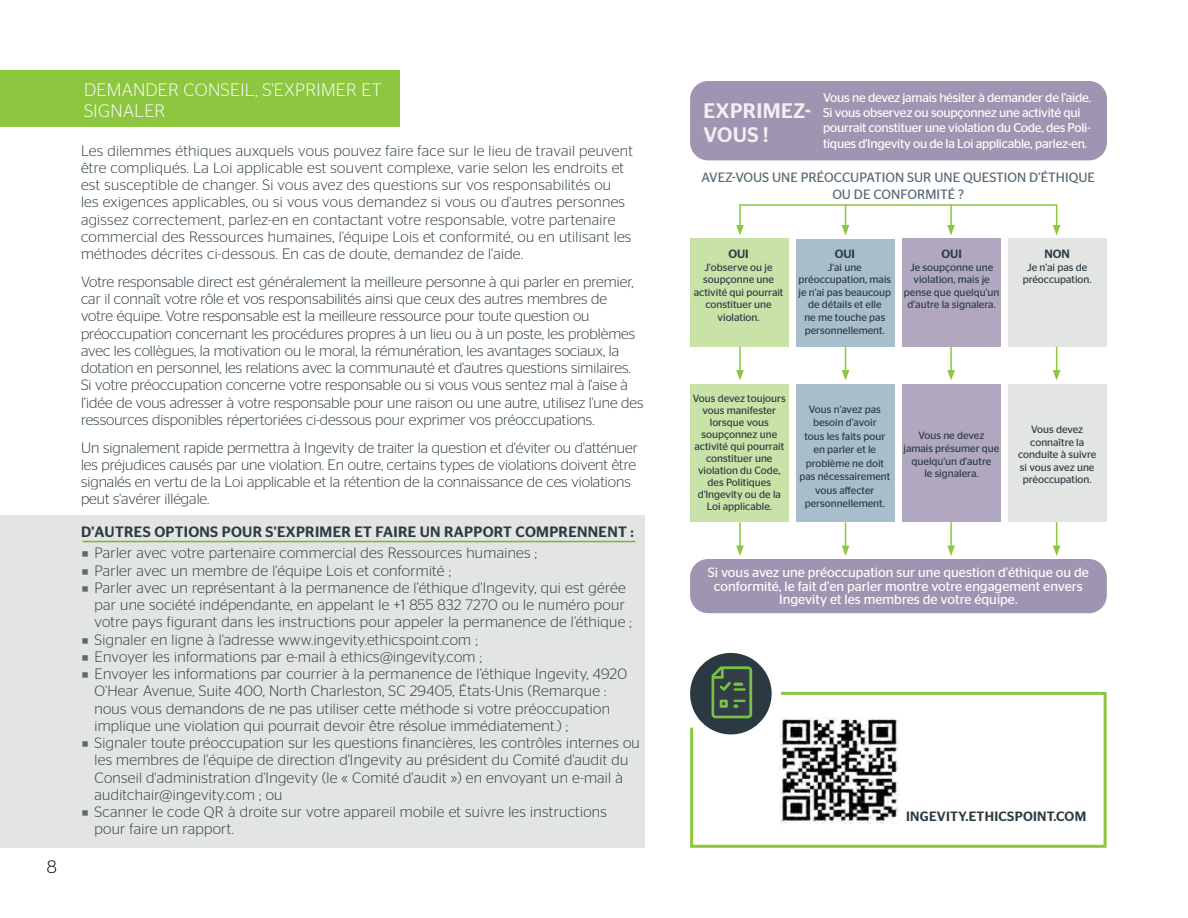
<style>
.page{position:relative;width:1188px;height:918px;background:#fff}
.page>*{position:absolute;margin:0;border:0;box-sizing:border-box;transform-origin:0 0}
.t1{font:500 21px/24px "Stag Sans";letter-spacing:.02em;color:#f1f1f2}
.t2{font:300 18px/21.6px "Stag Sans";letter-spacing:.02em;color:#fff}
.t3{font:300 18px "Stag Sans";color:#000}
.t4{font:300 15px/17.2px "Stag Sans";letter-spacing:.02em;color:#2b3a42}
.t5{font:300 15px/17.2px "Stag Sans";color:#2b3a42}
.t6{font:500 15px "Stag Sans";letter-spacing:.02em;color:#2b3a42}
.t7{font:13.5px/13.5px "Stag Sans";color:#fff;text-align:center}
.t8{font:13.5px/16.2px "Stag Sans";color:#586a74;text-align:center}
.t9{font:500 13.5px "Stag Sans";letter-spacing:.02em;color:#2b3a42}
.t10{font:12.75px/15.3px "Stag Sans";letter-spacing:-.02em;color:#fff}
.t11{font:500 12px "Stag Sans";color:#2b3a42}
.t12{font:10.5px/12.6px "Stag Sans";color:#2b3a42;text-align:center}
.s1{font-family:"Letter Gothic Std";font-weight:400;font-size:13.5px;color:#586a74}
</style>
<div class="page">
<div style="left:0;top:516px;width:644px;height:332px;background:#dfe1df"></div>
<div style="left:690px;top:384px;width:98px;height:138px;background:#c8e2a8"></div>
<div style="left:796px;top:385px;width:98px;height:137px;background:#a8becb"></div>
<div style="left:902px;top:384px;width:99px;height:138px;background:#b1a8c0"></div>
<div style="left:1008px;top:384px;width:98px;height:138px;background:#dfe1df"></div>
<div style="left:690px;top:81px;width:417px;height:79px;background:#9f94b1;border-radius:18px"></div>
<div style="left:690px;top:238px;width:98px;height:109px;background:#c8e2a8"></div>
<div style="left:796px;top:239px;width:98px;height:108px;background:#a8becb"></div>
<div style="left:902px;top:238px;width:99px;height:109px;background:#b1a8c0"></div>
<div style="left:1008px;top:238px;width:98px;height:109px;background:#dfe1df"></div>
<div style="left:690px;top:559px;width:417px;height:54px;background:#9f94b1;border-radius:18px"></div>
<svg style="left:690px;top:691px;width:417px;height:157px"></svg>
<hr style="left:739px;top:204px;width:318px;height:2px;background:#8dc63f">
<hr style="left:739px;top:205px;width:2px;height:22px;background:#8dc63f">
<svg style="left:736px;top:225px;width:8px;height:11px"></svg>
<hr style="left:739px;top:347px;width:2px;height:25px;background:#8dc63f">
<svg style="left:736px;top:370px;width:8px;height:11px"></svg>
<hr style="left:739px;top:522px;width:2px;height:26px;background:#8dc63f">
<svg style="left:736px;top:546px;width:8px;height:10px"></svg>
<svg style="left:842px;top:205px;width:7px;height:31px"></svg>
<svg style="left:842px;top:347px;width:7px;height:34px"></svg>
<svg style="left:842px;top:522px;width:7px;height:34px"></svg>
<hr style="left:950px;top:205px;width:2px;height:22px;background:#8dc63f">
<svg style="left:947px;top:225px;width:8px;height:11px"></svg>
<hr style="left:950px;top:347px;width:2px;height:25px;background:#8dc63f">
<svg style="left:947px;top:370px;width:8px;height:11px"></svg>
<hr style="left:950px;top:522px;width:2px;height:26px;background:#8dc63f">
<svg style="left:947px;top:546px;width:8px;height:10px"></svg>
<svg style="left:1053px;top:205px;width:7px;height:31px"></svg>
<svg style="left:1053px;top:347px;width:7px;height:34px"></svg>
<svg style="left:1053px;top:522px;width:7px;height:34px"></svg>
<div style="left:690px;top:653px;width:82px;height:81px;background:#2b3a42;border-radius:50%"></div>
<svg style="left:712px;top:666px;width:40px;height:52px"></svg>
<img style="left:780px;top:717px;width:119px;height:107px">
<div style="left:0;top:71px;width:400px;height:56px;background:#8dc63f"></div>
<hr style="left:82px;top:541px;width:553px;height:1px;background:#8dc63f">
<p class="t3" style="left:47px;top:857px;width:11px">8</p>
<p class="t2" style="left:84px;top:78px;width:299px">DEMANDER CONSEIL, S'EXPRIMER ET<br>SIGNALER</p>
<p class="t4" style="left:81px;top:142px;width:553px">Les dilemmes éthiques auxquels vous pouvez faire face sur le lieu de travail peuvent être compliqués. La Loi applicable est souvent complexe, varie selon les endroits et est susceptible de changer. Si vous avez des questions sur vos responsabilités ou<br>les exigences applicables, ou si vous vous demandez si vous ou d'autres personnes agissez correctement, parlez-en en contactant votre responsable, votre partenaire commercial des Ressources humaines, l’équipe Lois et conformité, ou en utilisant les méthodes décrites ci-dessous. En cas de doute, demandez de l'aide.</p>
<p class="t5" style="left:81px;top:273px;width:564px">Votre responsable direct est généralement la meilleure personne à qui parler en premier, car il connaît votre rôle et vos responsabilités ainsi que ceux des autres membres de<br>votre équipe. Votre responsable est la meilleure ressource pour toute question ou préoccupation concernant les procédures propres à un lieu ou à un poste, les problèmes avec les collègues, la motivation ou le moral, la rémunération, les avantages sociaux, la dotation en personnel, les relations avec la communauté et d'autres questions similaires.<br>Si votre préoccupation concerne votre responsable ou si vous vous sentez mal à l'aise à l’idée de vous adresser à votre responsable pour une raison ou une autre, utilisez l'une des ressources disponibles répertoriées ci-dessous pour exprimer vos préoccupations.</p>
<p class="t5" style="left:81px;top:439px;width:558px">Un signalement rapide permettra à Ingevity de traiter la question et d'éviter ou d'atténuer les préjudices causés par une violation. En outre, certains types de violations doivent être signalés en vertu de la Loi applicable et la rétention de la connaissance de ces violations peut s'avérer illégale.</p>
<p class="t6" style="left:81px;top:523px;width:554px">D'AUTRES OPTIONS POUR S'EXPRIMER ET FAIRE UN RAPPORT COMPRENNENT :</p>
<p class="t4" style="left:81px;top:544px;width:458px"><span class="s1">■</span> Parler avec votre partenaire commercial des Ressources humaines ;</p>
<p class="t4" style="left:81px;top:562px;width:372px"><span class="s1">■</span> Parler avec un membre de l’équipe Lois et conformité ;</p>
<p class="t4" style="left:94px;top:579px;width:539px;text-indent:-14px"><span class="s1">■</span> Parler avec un représentant à la permanence de l’éthique d'Ingevity, qui est gérée par une société indépendante, en appelant le +1 855 832 7270 ou le numéro pour votre pays figurant dans les instructions pour appeler la permanence de l’éthique ;</p>
<p class="t4" style="left:81px;top:631px;width:398px"><span class="s1">■</span> Signaler en ligne à l'adresse www.ingevity.ethicspoint.com ;</p>
<p class="t4" style="left:81px;top:648px;width:402px"><span class="s1">■</span> Envoyer les informations par e-mail à ethics@ingevity.com ;</p>
<p class="t4" style="left:94px;top:665px;width:534px;text-indent:-14px"><span class="s1">■</span> Envoyer les informations par courrier à la permanence de l’éthique Ingevity, 4920<br>O'Hear Avenue, Suite 400, North Charleston, SC 29405, États-Unis (Remarque : nous vous demandons de ne pas utiliser cette méthode si votre préoccupation implique une violation qui pourrait devoir être résolue immédiatement.) ;</p>
<p class="t4" style="left:94px;top:734px;width:547px;text-indent:-14px"><span class="s1">■</span> Signaler toute préoccupation sur les questions financières, les contrôles internes ou les membres de l'équipe de direction d'Ingevity au président du Comité d'audit du Conseil d'administration d'Ingevity (le « Comité d'audit ») en envoyant un e-mail à auditchair@ingevity.com ; ou</p>
<p class="t4" style="left:94px;top:803px;width:514px;text-indent:-14px"><span class="s1">■</span> Scanner le code QR à droite sur votre appareil mobile et suivre les instructions pour faire un rapport.</p>
<h1 class="t1" style="left:704px;top:99px;width:109px">EXPRIMEZ-<br>VOUS !</h1>
<p class="t10" style="left:823px;top:90px;width:269px">Vous ne devez jamais hésiter à demander de l'aide.<br>Si vous observez ou soupçonnez une activité qui pourrait constituer une violation du Code, des Poli&shy;tiques d'Ingevity ou de la Loi applicable, parlez-en.</p>
<p class="t8" style="left:702px;top:170px;width:395px">AVEZ-VOUS UNE PRÉOCCUPATION SUR UNE QUESTION D’ÉTHIQUE<br>OU DE CONFORMITÉ ?</p>
<p class="t11" style="left:728px;top:247px;width:22px">OUI</p>
<p class="t12" style="left:694px;top:261px;width:91px">J'observe ou je soupçonne une activité qui pourrait constituer une violation.</p>
<p class="t11" style="left:835px;top:247px;width:22px">OUI</p>
<p class="t12" style="left:798px;top:261px;width:94px">J'ai une préoccupation, mais je n'ai pas beaucoup de détails et elle<br>ne me touche pas personnellement.</p>
<p class="t11" style="left:941px;top:247px;width:22px">OUI</p>
<p class="t12" style="left:904px;top:261px;width:97px">Je soupçonne une violation, mais je pense que quelqu'un d'autre la signalera.</p>
<p class="t11" style="left:1044px;top:247px;width:27px">NON</p>
<p class="t12" style="left:1023px;top:261px;width:70px">Je n'ai pas de préoccupation.</p>
<p class="t12" style="left:693px;top:392px;width:94px;line-height:12px">Vous devez toujours vous manifester lorsque vous soupçonnez une activité qui pourrait constituer une violation du Code, des Politiques d'Ingevity ou de la<br>Loi applicable.</p>
<p class="t12" style="left:799px;top:402px;width:93px;line-height:13.5px">Vous n'avez pas besoin d'avoir<br>tous les faits pour en parler et le problème ne doit pas nécessairement vous affecter personnellement.</p>
<p class="t12" style="left:903px;top:429px;width:97px">Vous ne devez jamais présumer que quelqu'un d'autre<br>le signalera.</p>
<p class="t12" style="left:1018px;top:423px;width:80px">Vous devez connaître la conduite à suivre si vous avez une préoccupation.</p>
<p class="t7" style="left:708px;top:566px;width:383px">Si vous avez une préoccupation sur une question d'éthique ou de conformité, le fait d'en parler montre votre engagement envers<br>Ingevity et les membres de votre équipe.</p>
<p class="t9" style="left:906px;top:808px;width:182px">INGEVITY.ETHICSPOINT.COM</p>
</div>
